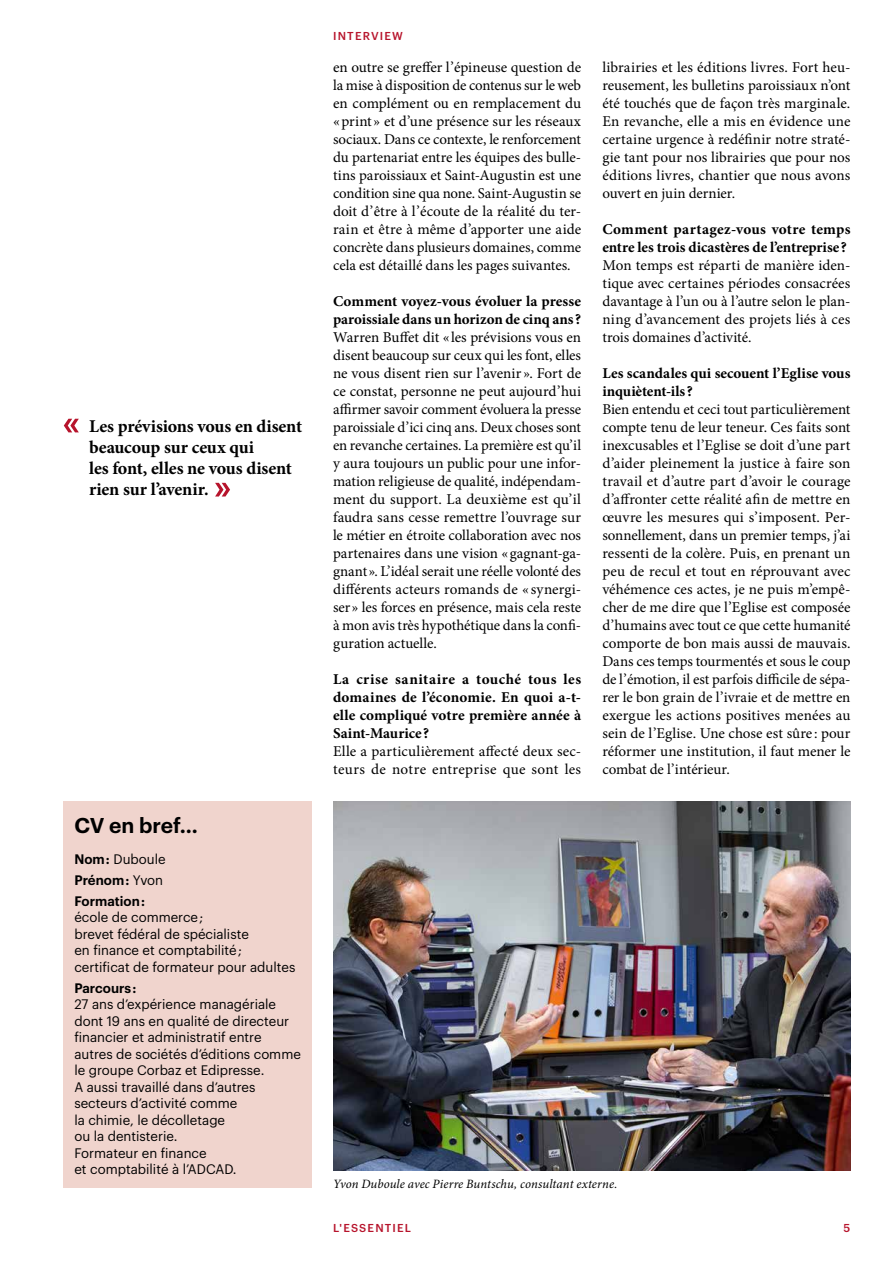
<style>
.page{position:relative;width:893px;height:1263px;background:#fff}
.page>*{position:absolute;margin:0;border:0;box-sizing:border-box;transform-origin:0 0}
.t1{font:600 21px "Graphik";color:#000}
.t2{font:700 18px/21px "Minion Pro";letter-spacing:-.01em;color:#000}
.t3{font:15px/18px "Minion Pro";color:#000;text-align:justify}
.t4{font:700 15px/18px "Minion Pro";color:#000}
.t5{font:13.5px/16.5px "Graphik";color:#000}
.t6{font:600 13.5px/20.7px "Graphik";color:#000}
.t7{font:italic 12.75px "Minion Pro";letter-spacing:.005em;color:#000}
.t8{font:500 11.25px "Graphik";letter-spacing:.105em;color:#b7142c}
.s1{font-weight:400}
</style>
<div class="page">
<div style="left:64px;top:801px;width:248px;height:387px;background:#f0d4cd"></div>
<svg style="left:64px;top:419px;width:15px;height:13px"></svg>
<svg style="left:215px;top:483px;width:15px;height:13px"></svg>
<img style="left:333px;top:801px;width:517px;height:369px">
<p class="t2" style="left:89px;top:415px;width:214px">Les prévisions vous en disent beaucoup sur ceux qui<br>les font, elles ne vous disent rien sur l’avenir.</p>
<h1 class="t1" style="left:74px;top:809px;width:125px">CV en bref…</h1>
<p class="t6" style="left:74px;top:848px;width:93px">Nom : <span class="s1">Duboule<br></span>Prénom : <span class="s1">Yvon<br></span>Formation :</p>
<p class="t5" style="left:74px;top:908px;width:223px">école de commerce ;<br>brevet fédéral de spécialiste<br>en finance et comptabilité ; certificat de formateur pour adultes</p>
<p class="t6" style="left:74px;top:976px;width:63px">Parcours :</p>
<p class="t5" style="left:74px;top:995px;width:228px">27 ans d’expérience managériale dont 19 ans en qualité de directeur financier et administratif entre autres de sociétés d’éditions comme le groupe Corbaz et Edipresse.<br>A aussi travaillé dans d’autres secteurs d’activité comme<br>la chimie, le décolletage<br>ou la dentisterie.<br>Formateur en finance<br>et comptabilité à l’ADCAD.</p>
<p class="t8" style="left:333px;top:27px;width:71px">INTERVIEW</p>
<p class="t3" style="left:333px;top:58px;width:250px">en outre se greffer l’épineuse question de la mise à disposition de contenus sur le web en complément ou en remplacement du «print» et d’une présence sur les réseaux sociaux. Dans ce contexte, le renforcement du partenariat entre les équipes des bulle&shy;tins paroissiaux et Saint-Augustin est une condition sine qua none. Saint-Augustin se doit d’être à l’écoute de la réalité du ter&shy;rain et être à même d’apporter une aide concrète dans plusieurs domaines, comme cela est détaillé dans les pages suivantes.</p>
<p class="t4" style="left:333px;top:292px;width:250px">Comment voyez-vous évoluer la presse paroissiale dans un horizon de cinq ans?</p>
<p class="t3" style="left:333px;top:328px;width:250px">Warren Buffet dit «les prévisions vous en disent beaucoup sur ceux qui les font, elles ne vous disent rien sur l’avenir ». Fort de ce constat, personne ne peut aujourd’hui affirmer savoir comment évoluera la presse paroissiale d’ici cinq ans. Deux choses sont en revanche certaines. La première est qu’il y aura toujours un public pour une infor&shy;mation religieuse de qualité, indépendam&shy;ment du support. La deuxième est qu’il faudra sans cesse remettre l’ouvrage sur le métier en étroite collaboration avec nos partenaires dans une vision «gagnant-ga&shy;gnant». L’idéal serait une réelle volonté des différents acteurs romands de « synergi&shy;ser» les forces en présence, mais cela reste à mon avis très hypothétique dans la confi&shy;guration actuelle.</p>
<p class="t4" style="left:333px;top:670px;width:250px;text-align:justify">La crise sanitaire a touché tous les domaines de l’économie. En quoi a-t&shy;elle compliqué votre première année à Saint-Maurice?</p>
<p class="t3" style="left:333px;top:742px;width:250px">Elle a particulièrement affecté deux sec&shy;teurs de notre entreprise que sont les</p>
<p class="t3" style="left:602px;top:58px;width:250px">librairies et les éditions livres. Fort heu&shy;reusement, les bulletins paroissiaux n’ont été touchés que de façon très marginale.<br>En revanche, elle a mis en évidence une certaine urgence à redéfinir notre straté&shy;gie tant pour nos librairies que pour nos éditions livres, chantier que nous avons ouvert en juin dernier.</p>
<p class="t4" style="left:602px;top:220px;width:250px">Comment partagez-vous votre temps entre les trois dicastères de l’entreprise?</p>
<p class="t3" style="left:602px;top:256px;width:250px">Mon temps est réparti de manière iden&shy;tique avec certaines périodes consacrées davantage à l’un ou à l’autre selon le plan&shy;ning d’avancement des projets liés à ces trois domaines d’activité.</p>
<p class="t4" style="left:602px;top:364px;width:250px">Les scandales qui secouent l’Eglise vous inquiètent-ils?</p>
<p class="t3" style="left:602px;top:400px;width:250px">Bien entendu et ceci tout particulièrement compte tenu de leur teneur. Ces faits sont inexcusables et l’Eglise se doit d’une part d’aider pleinement la justice à faire son travail et d’autre part d’avoir le courage d’affronter cette réalité afin de mettre en œuvre les mesures qui s’imposent. Per&shy;sonnellement, dans un premier temps, j’ai ressenti de la colère. Puis, en prenant un peu de recul et tout en réprouvant avec véhémence ces actes, je ne puis m’empê&shy;cher de me dire que l’Eglise est composée d’humains avec tout ce que cette humanité comporte de bon mais aussi de mauvais.<br>Dans ces temps tourmentés et sous le coup de l’émotion, il est parfois difficile de sépa&shy;rer le bon grain de l’ivraie et de mettre en exergue les actions positives menées au sein de l’Eglise. Une chose est sûre: pour réformer une institution, il faut mener le combat de l’intérieur.</p>
<p class="t7" style="left:333px;top:1175px;width:286px">Yvon Duboule avec Pierre Buntschu, consultant externe.</p>
<p class="t8" style="left:333px;top:1219px;width:80px">L'ESSENTIEL</p>
<p class="t8" style="left:844px;top:1219px;width:8px">5</p>
</div>
